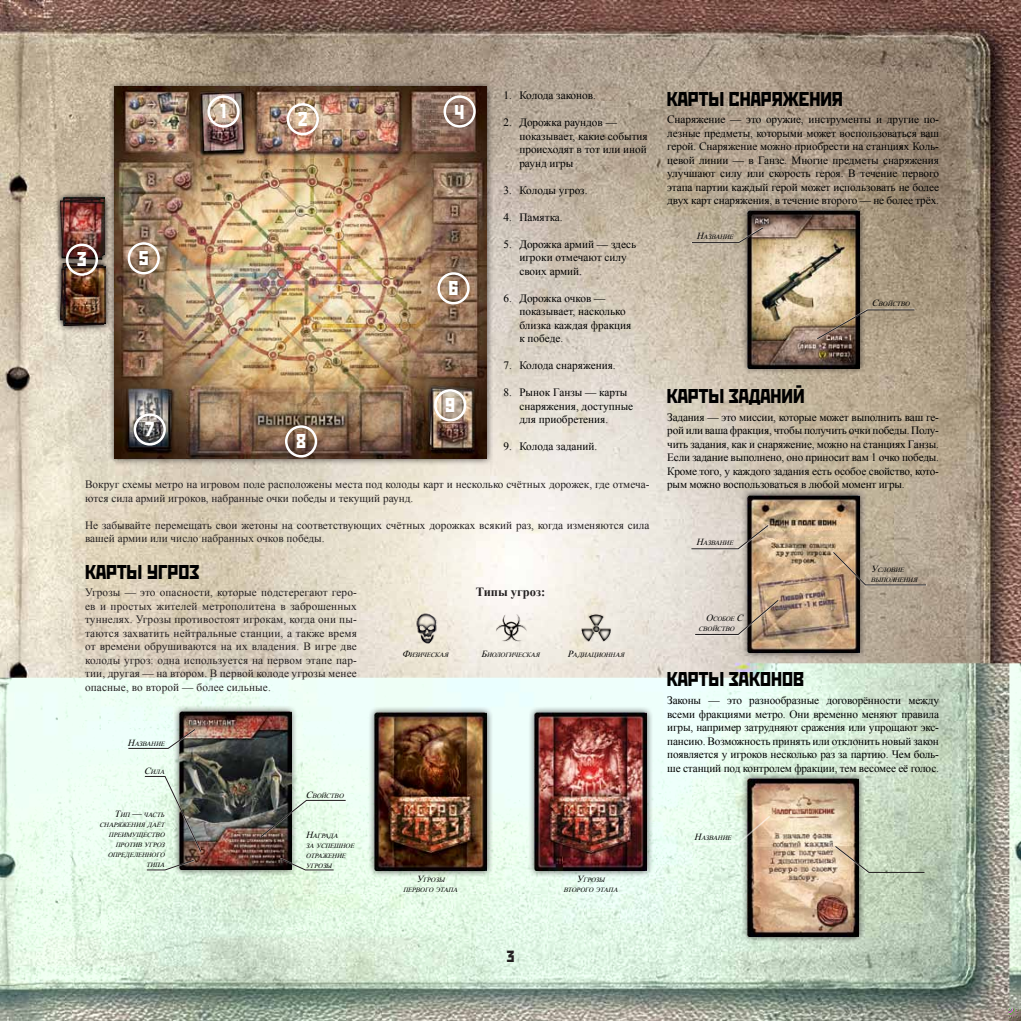
<style>
.page{position:relative;width:1021px;height:1021px;background:#fff}
.page>*{position:absolute;margin:0;border:0;box-sizing:border-box;transform-origin:0 0}
.t1{font:20px "Rodchenko C";color:#000}
.t2{font:20px "Rodchenko C";color:#fff}
.t3{font:16.25px "Rodchenko C";color:#231f20}
.t4{font:700 12.5px "Times New Roman";color:#231f20}
.t5{font:11.25px/13.5px "Times New Roman";color:#000}
.t6{font:11.25px/13.5px "Times New Roman";color:#231f20}
.t7{font:italic 9.38px "Times New Roman";color:#000}
.t8{font:italic 6.5px/10px "Times New Roman";color:#000;text-align:center}
.s1{font-size:9.38px}
</style>
<div class="page">
<img style="left:0;top:0;width:1020px;height:1020px">
<div style="left:107px;top:80px;width:386px;height:386px;background:#231f20;opacity:.75"></div>
<img style="left:114px;top:87px;width:372px;height:372px">
<div style="left:207px;top:95px;width:33px;height:33px;border:2px solid #fff;border-radius:50%"></div>
<div style="left:287px;top:103px;width:32px;height:32px;border:2px solid #fff;border-radius:50%"></div>
<div style="left:443px;top:95px;width:33px;height:33px;border:2px solid #fff;border-radius:50%"></div>
<div style="left:128px;top:242px;width:32px;height:32px;border:2px solid #fff;border-radius:50%"></div>
<div style="left:437px;top:272px;width:32px;height:32px;border:2px solid #fff;border-radius:50%"></div>
<div style="left:134px;top:413px;width:32px;height:32px;border:2px solid #fff;border-radius:50%"></div>
<div style="left:285px;top:425px;width:32px;height:32px;border:2px solid #fff;border-radius:50%"></div>
<div style="left:434px;top:389px;width:32px;height:32px;border:2px solid #fff;border-radius:50%"></div>
<div style="left:54px;top:260px;width:56px;height:72px;background:#231f20;opacity:.75"></div>
<div style="left:58px;top:259px;width:54px;height:71px;background:#231f20;opacity:.75"></div>
<img style="left:65px;top:266px;width:41px;height:58px">
<div style="left:57px;top:190px;width:54px;height:71px;background:#c6b6a5"></div>
<div style="left:53px;top:191px;width:56px;height:73px;background:#231f20;opacity:.75"></div>
<div style="left:55px;top:194px;width:55px;height:72px;background:#231f20;opacity:.75"></div>
<img style="left:61px;top:201px;width:43px;height:59px">
<div style="left:66px;top:243px;width:32px;height:33px;border:2px solid #fff;border-radius:50%"></div>
<div style="left:368px;top:705px;width:125px;height:172px;background:#231f20;opacity:.75"></div>
<img style="left:374px;top:712px;width:112px;height:158px">
<div style="left:528px;top:705px;width:125px;height:172px;background:#231f20;opacity:.75"></div>
<img style="left:534px;top:712px;width:112px;height:158px">
<img style="left:486px;top:604px;width:48px;height:47px">
<img style="left:571px;top:604px;width:49px;height:47px">
<img style="left:401px;top:606px;width:48px;height:47px">
<div style="left:172px;top:705px;width:126px;height:171px;background:#231f20;opacity:.75"></div>
<img style="left:179px;top:712px;width:112px;height:157px">
<svg style="left:259px;top:799px;width:87px;height:39px;background:#a5afa3"></svg>
<div style="left:146px;top:859px;width:48px;height:12px;background:#fff;opacity:.75"></div>
<svg style="left:146px;top:859px;width:49px;height:11px"></svg>
<svg style="left:144px;top:775px;width:58px;height:78px;background:#a9b4a7"></svg>
<div style="left:281px;top:858px;width:53px;height:13px;background:#fff;opacity:.75"></div>
<svg style="left:280px;top:857px;width:54px;height:13px"></svg>
<div style="left:741px;top:204px;width:125px;height:171px;background:#231f20;opacity:.75"></div>
<img style="left:747px;top:210px;width:112px;height:158px">
<svg style="left:691px;top:226px;width:73px;height:17px"></svg>
<svg style="left:815px;top:309px;width:100px;height:31px;background:#a28f77"></svg>
<div style="left:741px;top:488px;width:125px;height:171px;background:#231f20;opacity:.75"></div>
<img style="left:747px;top:495px;width:112px;height:157px">
<svg style="left:690px;top:524px;width:79px;height:26px;background:#c8bbb0"></svg>
<svg style="left:694px;top:599px;width:85px;height:36px;background:#bfb1a3"></svg>
<svg style="left:832px;top:551px;width:95px;height:35px;background:#ad9b85"></svg>
<div style="left:740px;top:771px;width:125px;height:172px;background:#231f20;opacity:.75"></div>
<img style="left:747px;top:778px;width:111px;height:158px">
<div style="left:690px;top:815px;width:80px;height:30px;background:#fff;opacity:.75"></div>
<svg style="left:834px;top:845px;width:91px;height:28px;background:#b9c0a7"></svg>
<svg style="left:127px;top:728px;width:69px;height:21px"></svg>
<h1 class="t2" style="left:77px;top:248px;width:11px">3</h1>
<h1 class="t2" style="left:139px;top:247px;width:11px">5</h1>
<h1 class="t2" style="left:145px;top:418px;width:11px">7</h1>
<h1 class="t2" style="left:218px;top:100px;width:11px">1</h1>
<h1 class="t2" style="left:298px;top:108px;width:11px">2</h1>
<h1 class="t2" style="left:296px;top:430px;width:11px">8</h1>
<h1 class="t2" style="left:454px;top:101px;width:11px">4</h1>
<h1 class="t2" style="left:448px;top:277px;width:11px">6</h1>
<h1 class="t2" style="left:445px;top:394px;width:11px">9</h1>
<p class="t5" style="left:503px;top:88px;width:94px">1. Колода законов.</p>
<p class="t5" style="left:519px;top:115px;width:130px;text-indent:-16px">2. Дорожка раундов — показывает, какие события происходят в тот или иной раунд игры</p>
<p class="t5" style="left:503px;top:183px;width:86px">3. Колоды угроз.</p>
<p class="t5" style="left:503px;top:210px;width:61px">4. Памятка.</p>
<p class="t5" style="left:519px;top:237px;width:118px;text-indent:-16px">5. Дорожка армий — здесь игроки отмечают силу своих армий.</p>
<p class="t5" style="left:519px;top:291px;width:113px;text-indent:-16px">6. Дорожка очков — показывает, насколько близка каждая фракция к победе.</p>
<p class="t5" style="left:503px;top:358px;width:114px">7. Колода снаряжения.</p>
<p class="t5" style="left:519px;top:385px;width:115px;text-indent:-16px">8. Рынок Ганзы — карты снаряжения, доступные для приобретения.</p>
<p class="t5" style="left:503px;top:439px;width:95px">9. Колода заданий.</p>
<p class="t6" style="left:85px;top:477px;width:566px">Вокруг схемы метро на игровом поле расположены места под колоды карт и несколько счётных дорожек, где отмеча&shy;ются сила армий игроков, набранные очки победы и текущий раунд.</p>
<p class="t6" style="left:85px;top:518px;width:566px">Не забывайте перемещать свои жетоны на соответствующих счётных дорожках всякий раз, когда изменяются сила вашей армии или число набранных очков победы.</p>
<h1 class="t1" style="left:85px;top:561px;width:116px">Карты Угроз</h1>
<p class="t6" style="left:85px;top:585px;width:273px;text-align:justify">Угрозы — это опасности, которые подстерегают геро&shy;ев и простых жителей метрополитена в заброшенных туннелях. Угрозы противостоят игрокам, когда они пы&shy;таются захватить нейтральные станции, а также время от времени обрушиваются на их владения. В игре две колоды угроз: одна используется на первом этапе пар&shy;тии, другая — на втором. В первой колоде угрозы менее опасные, во второй — более сильные.</p>
<p class="t8" style="left:128px;top:738px;width:41px"><span class="s1">Н</span>азвание</p>
<p class="t8" style="left:144px;top:766px;width:24px"><span class="s1">С</span>ила</p>
<p class="t8" style="left:100px;top:810px;width:69px;text-align:right"><span class="s1">Т</span>ип <span class="s1">—</span> часть снаряжения даёт преимущество против угроз определенного типа</p>
<p class="t8" style="left:306px;top:790px;width:41px"><span class="s1">С</span>войство</p>
<p class="t8" style="left:306px;top:830px;width:52px;text-align:left"><span class="s1">Н</span>аграда<br>за успешное отражение угрозы</p>
<p class="t4" style="left:475px;top:583px;width:71px">Типы угроз:</p>
<p class="t8" style="left:402px;top:649px;width:50px"><span class="s1">Ф</span>изическая</p>
<p class="t8" style="left:481px;top:649px;width:62px"><span class="s1">Б</span>иологическая</p>
<p class="t8" style="left:567px;top:649px;width:61px"><span class="s1">Р</span>адиационная</p>
<p class="t8" style="left:403px;top:874px;width:58px"><span class="s1">У</span>грозы первого этапа</p>
<p class="t8" style="left:563px;top:874px;width:58px"><span class="s1">У</span>грозы второго этапа</p>
<h1 class="t1" style="left:667px;top:88px;width:177px">КАрты снаряжения</h1>
<p class="t5" style="left:667px;top:113px;width:273px;text-align:justify">Снаряжение — это оружие, инструменты и другие по&shy;лезные предметы, которыми может воспользоваться ваш герой. Снаряжение можно приобрести на станциях Коль&shy;цевой линии — в Ганзе. Многие предметы снаряжения улучшают силу или скорость героя. В течение первого этапа партии каждый герой может использовать не более двух карт снаряжения, в течение второго — не более трёх.</p>
<p class="t8" style="left:696px;top:232px;width:41px"><span class="s1">Н</span>азвание</p>
<h1 class="t1" style="left:667px;top:385px;width:139px">КАрты заданий</h1>
<p class="t8" style="left:872px;top:298px;width:41px"><span class="s1">С</span>войство</p>
<p class="t5" style="left:667px;top:410px;width:273px;text-align:justify">Задания — это миссии, которые может выполнить ваш ге&shy;рой или ваша фракция, чтобы получить очки победы. Полу&shy;чить задания, как и снаряжение, можно на станциях Ганзы.<br>Если задание выполнено, оно приносит вам 1 очко победы.<br>Кроме того, у каждого задания есть особое свойство, кото&shy;рым можно воспользоваться в любой момент игры.</p>
<p class="t8" style="left:696px;top:538px;width:41px"><span class="s1">Н</span>азвание</p>
<p class="t8" style="left:698px;top:614px;width:40px;text-align:right"><span class="s1">О</span>собое свойство</p>
<p class="t7" style="left:736px;top:611px;width:11px">С</p>
<h1 class="t1" style="left:667px;top:667px;width:139px">КАрты законов</h1>
<p class="t8" style="left:870px;top:564px;width:50px;text-align:left"><span class="s1">У</span>словие выполнения</p>
<p class="t5" style="left:667px;top:693px;width:273px;text-align:justify">Законы — это разнообразные договорённости между всеми фракциями метро. Они временно меняют правила игры, например затрудняют сражения или упрощают экс&shy;пансию. Возможность принять или отклонить новый закон появляется у игроков несколько раз за партию. Чем боль&shy;ше станций под контролем фракции, тем весомее её голос.</p>
<p class="t8" style="left:694px;top:833px;width:41px"><span class="s1">Н</span>азвание</p>
<h2 class="t3" style="left:506px;top:947px;width:10px">3</h2>
</div>
